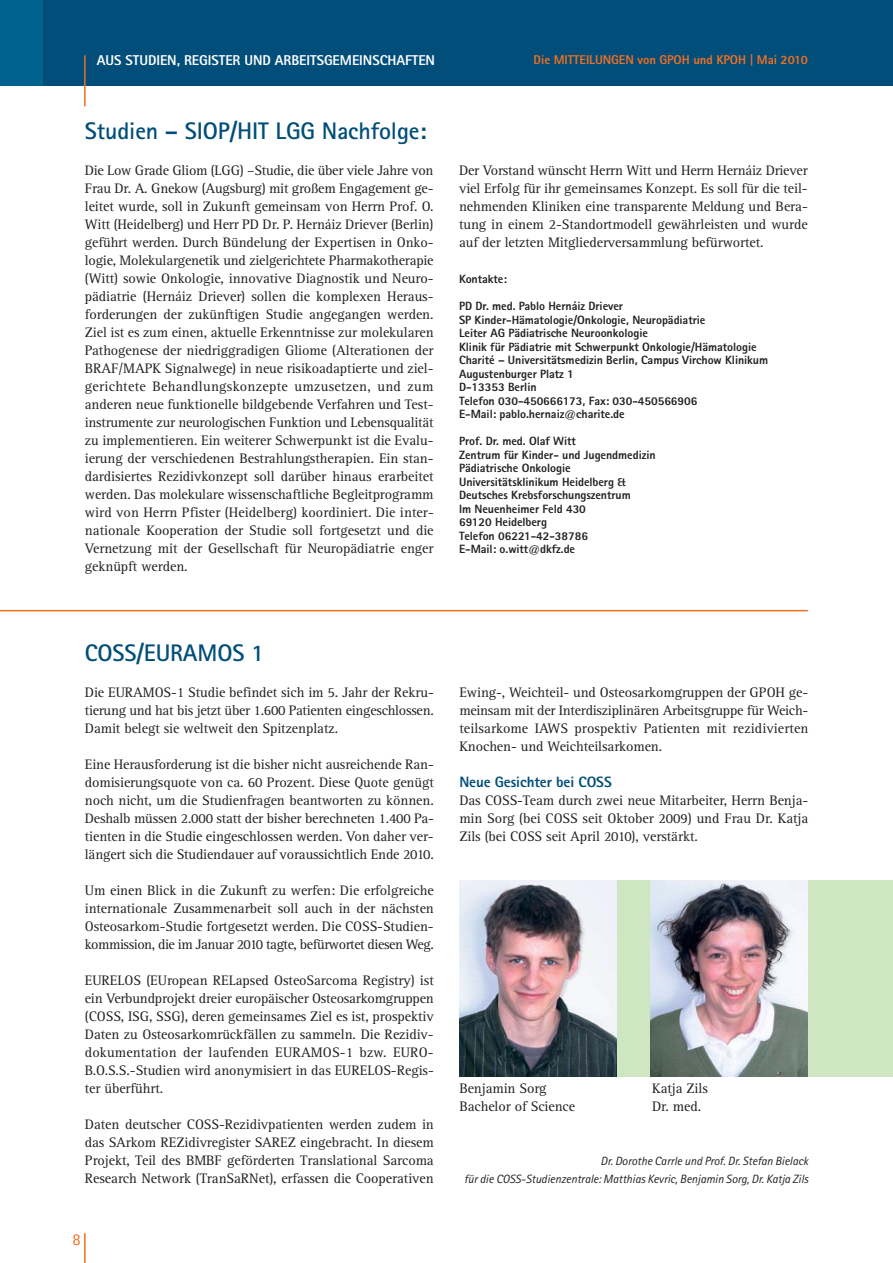
<style>
.page{position:relative;width:893px;height:1263px;background:#fff}
.page>*{position:absolute;margin:0;border:0;box-sizing:border-box;transform-origin:0 0}
.t1{font:700 24px "Rotis Sans Serif";letter-spacing:-.005em;color:#004e79}
.t2{font:16.5px "Rotis Sans Serif";color:#f36f21}
.t3{font:800 15px "Rotis Sans Serif";letter-spacing:-.005em;color:#004e79}
.t4{font:14.25px/18px "Rotis Serif";letter-spacing:-.005em;color:#231f20;text-align:justify}
.t5{font:800 14.25px "Rotis Sans Serif";letter-spacing:-.005em;color:#fff}
.t6{font:800 12.75px "Rotis Sans Serif";letter-spacing:-.005em;color:#f36f21}
.t7{font:800 12px/13.5px "Rotis Sans Serif";letter-spacing:-.005em;color:#231f20}
.t8{font:italic 12px/18px "Rotis Sans Serif";letter-spacing:-.005em;color:#231f20;text-align:right}
</style>
<div class="page">
<div style="left:459px;top:880px;width:433px;height:196px;background:#cee6c1"></div>
<div style="left:42px;top:0;width:850px;height:85px;background:#004e79"></div>
<div style="left:0;top:0;width:42px;height:85px;background:#00628e"></div>
<hr style="left:84px;top:55px;width:2px;height:51px;background:#f36f21">
<hr style="left:84px;top:1233px;width:2px;height:30px;background:#f36f21">
<img style="left:650px;top:880px;width:158px;height:196px">
<img style="left:459px;top:880px;width:157px;height:196px">
<hr style="left:0;top:610px;width:808px;height:1px;background:#f36f21">
<p class="t5" style="left:97px;top:55px;width:340px">AUS STUDIEN, REGISTER UND ARBEITSGEMEINSCHAFTEN</p>
<h1 class="t1" style="left:85px;top:123px;width:343px">Studien – SIOP/HIT LGG Nachfolge:</h1>
<p class="t6" style="left:534px;top:55px;width:276px">Die MITTEILUNGEN von GPOH und KPOH | Mai 2010</p>
<p class="t4" style="left:85px;top:163px;width:350px">Die Low Grade Gliom (LGG) –Studie, die über viele Jahre von Frau Dr. A. Gnekow (Augsburg) mit großem Engagement ge&shy;leitet wurde, soll in Zukunft gemeinsam von Herrn Prof. O.<br>Witt (Heidelberg) und Herr PD Dr. P. Hernáiz Driever (Berlin) geführt werden. Durch Bündelung der Expertisen in Onko&shy;logie, Molekulargenetik und zielgerichtete Pharmakotherapie (Witt) sowie Onkologie, innovative Diagnostik und Neuro&shy;pädiatrie (Hernáiz Driever) sollen die komplexen Heraus - forderungen der zukünftigen Studie angegangen werden.<br>Ziel ist es zum einen, aktuelle Erkenntnisse zur molekularen Pathogenese der niedriggradigen Gliome (Alterationen der BRAF/MAPK Signalwege) in neue risikoadaptierte und ziel&shy;gerichtete Behandlungskonzepte umzusetzen, und zum anderen neue funktionelle bildgebende Verfahren und Test&shy;instrumente zur neurologischen Funktion und Lebensqualität zu implementieren. Ein weiterer Schwerpunkt ist die Evalu&shy;ierung der verschiedenen Bestrahlungstherapien. Ein stan&shy;dardisiertes Rezidivkonzept soll darüber hinaus erarbeitet werden. Das molekulare wissenschaftliche Begleitprogramm wird von Herrn Pfister (Heidelberg) koordiniert. Die inter&shy;nationale Kooperation der Studie soll fortgesetzt und die Vernetzung mit der Gesellschaft für Neuropädiatrie enger geknüpft werden.</p>
<p class="t4" style="left:459px;top:163px;width:350px">Der Vorstand wünscht Herrn Witt und Herrn Hernáiz Driever viel Erfolg für ihr gemeinsames Konzept. Es soll für die teil&shy;nehmenden Kliniken eine transparente Meldung und Bera&shy;tung in einem 2-Standortmodell gewährleisten und wurde auf der letzten Mitgliederversammlung befürwortet.</p>
<p class="t7" style="left:459px;top:274px;width:49px">Kontakte:</p>
<p class="t7" style="left:459px;top:301px;width:311px">PD Dr. med. Pablo Hernáiz Driever<br>SP Kinder-Hämatologie/Onkologie, Neuropädiatrie<br>Leiter AG Pädiatrische Neuroonkologie<br>Klinik für Pädiatrie mit Schwerpunkt Onkologie/Hämatologie Charité – Universitätsmedizin Berlin, Campus Virchow Klinikum Augustenburger Platz 1<br>D-13353 Berlin<br>Telefon 030-450666173, Fax: 030-450566906<br>E-Mail: pablo.hernaiz@charite.de</p>
<p class="t7" style="left:459px;top:436px;width:198px">Prof. Dr. med. Olaf Witt<br>Zentrum für Kinder- und Jugendmedizin<br>Pädiatrische Onkologie<br>Universitätsklinikum Heidelberg &amp;<br>Deutsches Krebsforschungszentrum<br>Im Neuenheimer Feld 430<br>69120 Heidelberg<br>Telefon 06221-42-38786<br>E-Mail: o.witt@dkfz.de</p>
<h1 class="t1" style="left:85px;top:645px;width:181px">COSS/EURAMOS 1</h1>
<p class="t4" style="left:85px;top:685px;width:350px">Die EURAMOS-1 Studie befindet sich im 5. Jahr der Rekru&shy;tierung und hat bis jetzt über 1.600 Patienten eingeschlossen.<br>Damit belegt sie weltweit den Spitzenplatz.</p>
<p class="t4" style="left:85px;top:757px;width:350px">Eine Herausforderung ist die bisher nicht ausreichende Ran&shy;domisierungsquote von ca. 60 Prozent. Diese Quote genügt noch nicht, um die Studienfragen beantworten zu können.<br>Deshalb müssen 2.000 statt der bisher berechneten 1.400 Pa&shy;ti en ten in die Studie eingeschlossen werden. Von daher ver&shy;längert sich die Studiendauer auf voraussichtlich Ende 2010.</p>
<p class="t4" style="left:85px;top:883px;width:350px">Um einen Blick in die Zukunft zu werfen: Die erfolgreiche internationale Zusammenarbeit soll auch in der nächsten Osteosarkom-Studie fortgesetzt werden. Die COSS-Studien&shy;kommission, die im Januar 2010 tagte, befürwortet diesen Weg.</p>
<p class="t4" style="left:85px;top:973px;width:350px">EURELOS (EUropean RELapsed OsteoSarcoma Registry) ist ein Verbundprojekt dreier europäischer Osteosarkomgruppen (COSS, ISG, SSG), deren gemeinsames Ziel es ist, prospektiv Daten zu Osteosarkomrückfällen zu sammeln. Die Rezidiv&shy;dokumentation der laufenden EURAMOS-1 bzw. EURO-B.O.S.S.-Studien wird anonymisiert in das EURELOS-Regis&shy;ter überführt.</p>
<p class="t4" style="left:85px;top:1117px;width:350px">Daten deutscher COSS-Rezidivpatienten werden zudem in das SArkom REZidivregister SAREZ eingebracht. In diesem Projekt, Teil des BMBF geförderten Translational Sarcoma Research Network (TranSaRNet), erfassen die Cooperativen</p>
<p class="t2" style="left:72px;top:1233px;width:10px">8</p>
<p class="t4" style="left:459px;top:685px;width:350px">Ewing-, Weichteil- und Osteosarkomgruppen der GPOH ge&shy;meinsam mit der Interdisziplinären Arbeitsgruppe für Weich&shy;teilsarkome IAWS prospektiv Patienten mit rezidivierten Knochen- und Weichteilsarkomen.</p>
<p class="t3" style="left:459px;top:777px;width:154px">Neue Gesichter bei COSS</p>
<p class="t4" style="left:459px;top:793px;width:350px">Das COSS-Team durch zwei neue Mitarbeiter, Herrn Benja&shy;min Sorg (bei COSS seit Oktober 2009) und Frau Dr. Katja Zils (bei COSS seit April 2010), verstärkt.</p>
<p class="t4" style="left:459px;top:1081px;width:89px">Benjamin Sorg</p>
<p class="t4" style="left:652px;top:1081px;width:57px">Katja Zils</p>
<p class="t4" style="left:459px;top:1099px;width:117px">Bachelor of Science</p>
<p class="t4" style="left:652px;top:1099px;width:51px">Dr. med.</p>
<p class="t8" style="left:464px;top:1153px;width:346px">Dr. Dorothe Carrle und Prof. Dr. Stefan Bielack<br>für die COSS-Studienzentrale: Matthias Kevric, Benjamin Sorg, Dr. Katja Zils</p>
</div>
